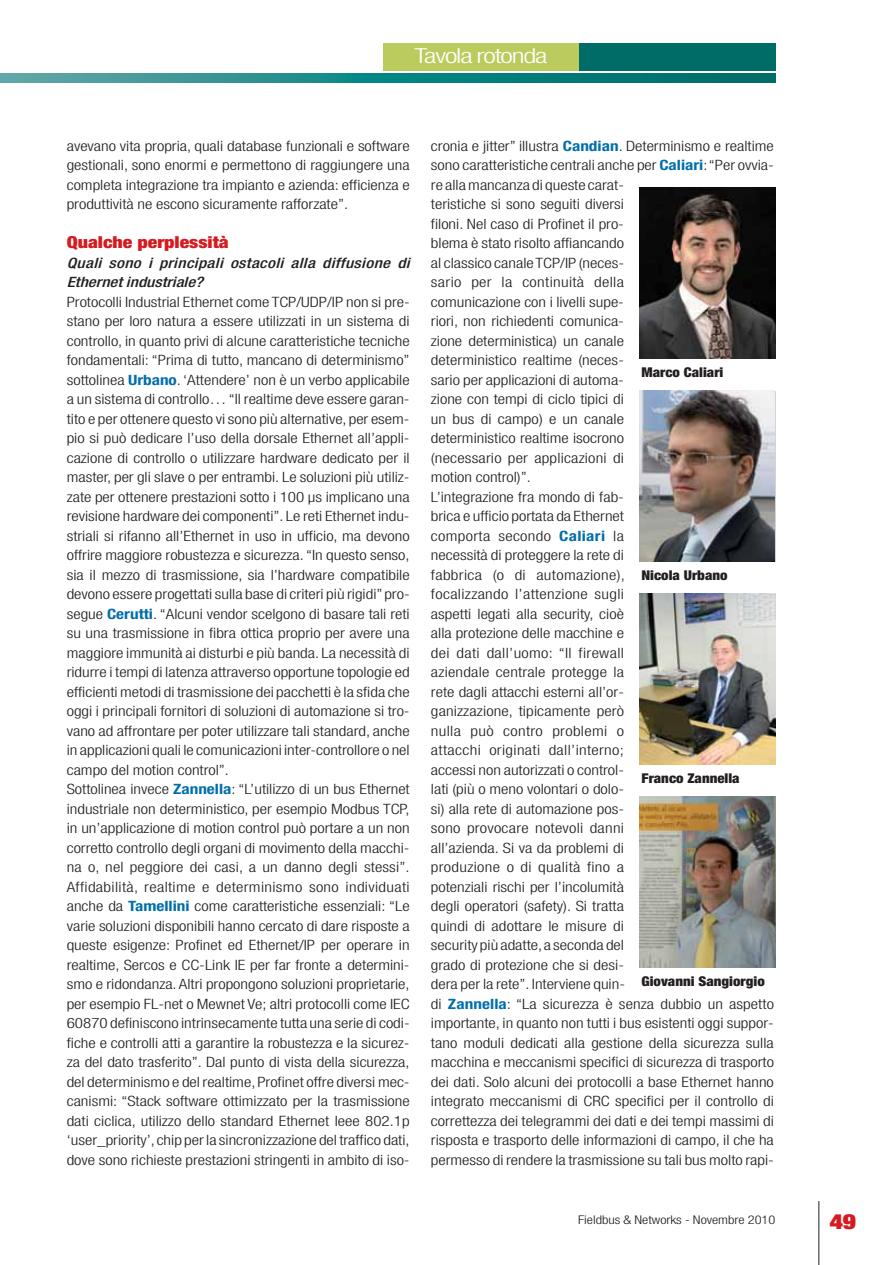
<style>
.page{position:relative;width:893px;height:1265px;background:#fff}
.page>*{position:absolute;margin:0;border:0;box-sizing:border-box;transform-origin:0 0}
.t1{font:900 expanded 21px "Helvetica Neue LT";color:#d71920;scale:1.2 1}
.t2{font:300 condensed 20.7px "Helvetica Neue LT";letter-spacing:-.04em;color:#fff;scale:1.4 1}
.t3{font:900 condensed 16.5px "Helvetica Neue LT";color:#d71920;scale:1.2 1}
.t4{font:300 condensed 14.25px/19.5px "Helvetica Neue LT";color:#231f20;scale:1.2 1}
.t5{font:italic 500 condensed 14.25px/19.5px "Helvetica Neue LT";letter-spacing:.02em;color:#231f20;scale:1.2 1}
.t6{font:900 condensed 13.5px "Helvetica Neue LT";color:#231f20;scale:1.1 1}
.t7{font:300 condensed 12px "Helvetica Neue LT";color:#231f20;scale:1.2 1}
.s1{font-weight:700;color:#006eaa}
</style>
<div class="page">
<div style="left:579px;top:43px;width:196px;height:28px;background:#006c67"></div>
<hr style="left:818px;top:1201px;width:1px;height:64px;background:#231f20">
<div style="left:383px;top:43px;width:196px;height:28px;background:#bccb5d"></div>
<svg style="left:0;top:74px;width:775px;height:8px;background:#1c8785"></svg>
<img style="left:639px;top:188px;width:136px;height:171px">
<img style="left:639px;top:391px;width:136px;height:171px">
<img style="left:639px;top:593px;width:136px;height:171px">
<img style="left:639px;top:797px;width:136px;height:170px">
<h2 class="t2" style="left:415px;top:48px;width:96px">Tavola rotonda</h2>
<p class="t4" style="left:67px;top:138px;width:287px;text-align:justify">avevano vita propria, quali database funzionali e software gestionali, sono enormi e permettono di raggiungere una completa integrazione tra impianto e azienda: efficienza e produttività ne escono sicuramente rafforzate”.</p>
<p class="t3" style="left:67px;top:236px;width:137px">Qualche perplessità</p>
<p class="t5" style="left:67px;top:255px;width:287px">Quali sono i principali ostacoli alla diffusione di<br>Ethernet industriale?</p>
<p class="t4" style="left:67px;top:294px;width:287px">Protocolli Industrial Ethernet come TCP/UDP/IP non si pre&shy;stano per loro natura a essere utilizzati in un sistema di controllo, in quanto privi di alcune caratteristiche tecniche fondamentali: “Prima di tutto, mancano di determinismo” sottolinea <span class="s1">Urbano</span>. ‘Attendere’ non è un verbo applicabile a un sistema di controllo… “Il realtime deve essere garan&shy;tito e per ottenere questo vi sono più alternative, per esem&shy;pio si può dedicare l’uso della dorsale Ethernet all’appli&shy;cazione di controllo o utilizzare hardware dedicato per il master, per gli slave o per entrambi. Le soluzioni più utiliz&shy;zate per ottenere prestazioni sotto i 100 μs implicano una revisione hardware dei componenti”. Le reti Ethernet indu&shy;striali si rifanno all’Ethernet in uso in ufficio, ma devono offrire maggiore robustezza e sicurezza. “In questo senso, sia il mezzo di trasmissione, sia l’hardware compatibile devono essere progettati sulla base di criteri più rigidi” pro&shy;segue <span class="s1">Cerutti</span>. “Alcuni vendor scelgono di basare tali reti su una trasmissione in fibra ottica proprio per avere una maggiore immunità ai disturbi e più banda. La necessità di ridurre i tempi di latenza attraverso opportune topologie ed efficienti metodi di trasmissione dei pacchetti è la sfida che oggi i principali fornitori di soluzioni di automazione si tro&shy;vano ad affrontare per poter utilizzare tali standard, anche in applicazioni quali le comunicazioni inter-controllore o nel campo del motion control”.<br>Sottolinea invece <span class="s1">Zannella</span>: “L’utilizzo di un bus Ethernet industriale non deterministico, per esempio Modbus TCP, in un’applicazione di motion control può portare a un non corretto controllo degli organi di movimento della macchi&shy;na o, nel peggiore dei casi, a un danno degli stessi”.<br>Affidabilità, realtime e determinismo sono individuati anche da <span class="s1">Tamellini</span> come caratteristiche essenziali: “Le varie soluzioni disponibili hanno cercato di dare risposte a queste esigenze: Profinet ed Ethernet/IP per operare in realtime, Sercos e CC-Link IE per far fronte a determini&shy;smo e ridondanza. Altri propongono soluzioni proprietarie, per esempio FL-net o Mewnet Ve; altri protocolli come IEC 60870 definiscono intrinsecamente tutta una serie di codi&shy;fiche e controlli atti a garantire la robustezza e la sicurez&shy;za del dato trasferito”. Dal punto di vista della sicurezza, del determinismo e del realtime, Profinet offre diversi mec&shy;canismi: “Stack software ottimizzato per la trasmissione dati ciclica, utilizzo dello standard Ethernet Ieee 802.1p ‘user_priority’, chip per la sincronizzazione del traffico dati, dove sono richieste prestazioni stringenti in ambito di iso-</p>
<p class="t4" style="left:431px;top:138px;width:287px">cronia e jitter” illustra <span class="s1">Candian</span>. Determinismo e realtime sono caratteristiche centrali anche per <span class="s1">Caliari</span>: “Per ovvia&shy;re alla mancanza di queste carat-<br>teristiche si sono seguiti diversi<br>filoni. Nel caso di Profinet il pro-<br>blema è stato risolto affiancando<br>al classico canale TCP/IP (neces-<br>sario per la continuità della<br>comunicazione con i livelli supe-<br>riori, non richiedenti comunica-<br>zione deterministica) un canale<br>deterministico realtime (neces-<br>sario per applicazioni di automa-<br>zione con tempi di ciclo tipici di<br>un bus di campo) e un canale<br>deterministico realtime isocrono<br>(necessario per applicazioni di<br>motion control)”.<br>L’integrazione fra mondo di fab-<br>brica e ufficio portata da Ethernet<br>comporta secondo <span class="s1">Caliari</span> la<br>necessità di proteggere la rete di<br>fabbrica (o di automazione),<br>focalizzando l’attenzione sugli<br>aspetti legati alla security, cioè<br>alla protezione delle macchine e<br>dei dati dall’uomo: “Il firewall<br>aziendale centrale protegge la<br>rete dagli attacchi esterni all’or-<br>ganizzazione, tipicamente però<br>nulla può contro problemi o<br>attacchi originati dall’interno;<br>accessi non autorizzati o control-<br>lati (più o meno volontari o dolo-<br>si) alla rete di automazione pos-<br>sono provocare notevoli danni<br>all’azienda. Si va da problemi di<br>produzione o di qualità fino a<br>potenziali rischi per l’incolumità<br>degli operatori (safety). Si tratta<br>quindi di adottare le misure di<br>security più adatte, a seconda del<br>grado di protezione che si desi-<br>dera per la rete”. Interviene quin-<br>di <span class="s1">Zannella</span>: “La sicurezza è senza dubbio un aspetto importante, in quanto non tutti i bus esistenti oggi suppor&shy;tano moduli dedicati alla gestione della sicurezza sulla macchina e meccanismi specifici di sicurezza di trasporto dei dati. Solo alcuni dei protocolli a base Ethernet hanno integrato meccanismi di CRC specifici per il controllo di correttezza dei telegrammi dei dati e dei tempi massimi di risposta e trasporto delle informazioni di campo, il che ha permesso di rendere la trasmissione su tali bus molto rapi-</p>
<p class="t6" style="left:641px;top:368px;width:76px">Marco Caliari</p>
<p class="t6" style="left:641px;top:570px;width:80px">Nicola Urbano</p>
<p class="t6" style="left:641px;top:773px;width:91px">Franco Zannella</p>
<p class="t6" style="left:641px;top:976px;width:114px">Giovanni Sangiorgio</p>
<p class="t7" style="left:578px;top:1215px;width:166px">Fieldbus &amp; Networks - Novembre 2010</p>
<h1 class="t1" style="left:830px;top:1208px;width:23px">49</h1>
</div>
